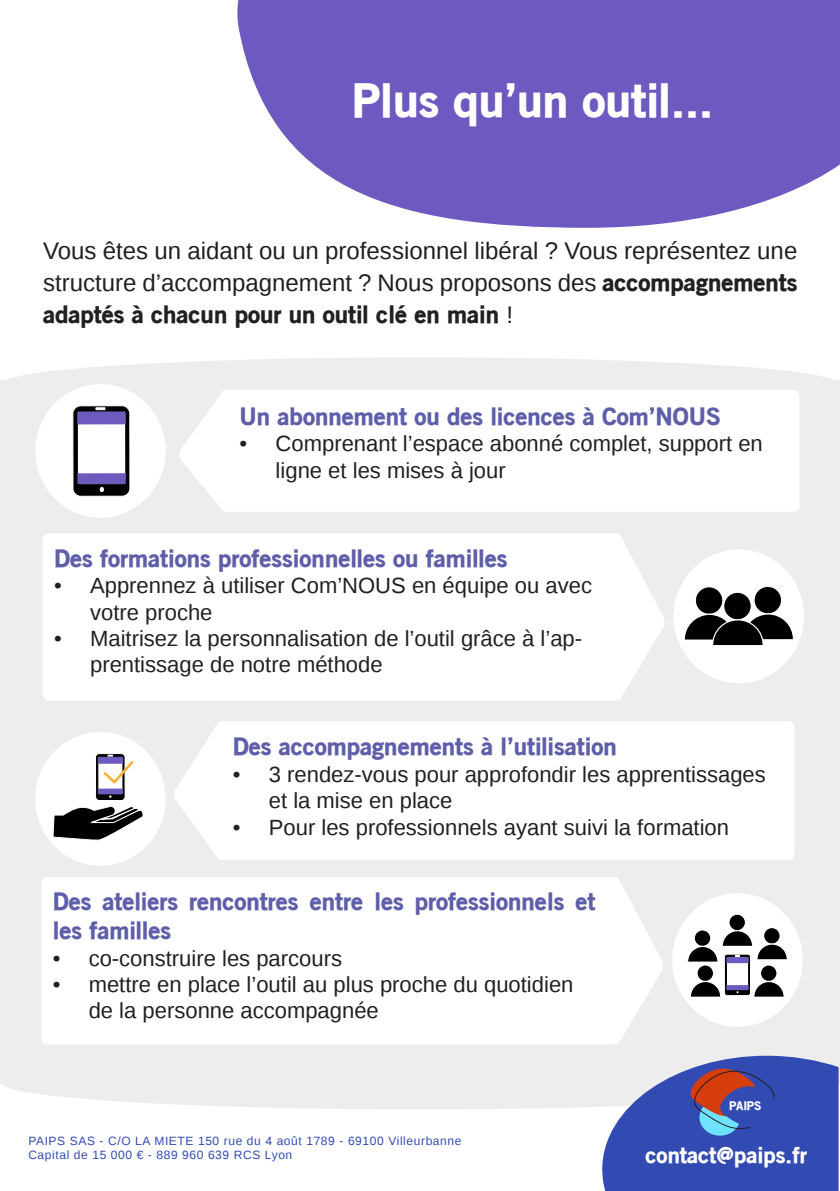
<style>
.page{position:relative;width:840px;height:1191px;background:#fff}
.page>*{position:absolute;margin:0;border:0;box-sizing:border-box;transform-origin:0 0}
.t1{font:900 46px "Old Sans";color:#fff}
.t2{font:900 24px/28.8px "Old Sans";color:#5e5ea9}
.t3{font:24px/32px "Liberation Sans";color:#231f20;text-align:justify}
.t4{font:22px/26.4px "Liberation Sans";color:#231f20}
.t5{font:900 22px "Old Sans";color:#fff}
.t6{font:12px "Liberation Sans";letter-spacing:.05em;color:#324bb2}
.t7{font:900 11.8px "Old Sans";letter-spacing:-.015em;color:#fff}
.s1{font-family:"Old Sans";font-weight:900}
</style>
<div class="page">
<div style="left:2px;top:357px;width:836px;height:52px;background:#ededed;border-radius:50%"></div>
<div style="left:2px;top:1057px;width:836px;height:52px;background:#ededed;border-radius:50%"></div>
<div style="left:1px;top:381px;width:838px;height:702px;background:#ededed"></div>
<svg style="left:237px;top:0;width:602px;height:228px;background:#806ec8"></svg>
<div style="left:35px;top:732px;width:131px;height:133px;background:#fff;border-radius:50%"></div>
<div style="left:217px;top:721px;width:577px;height:139px;background:#fff;border-radius:6px"></div>
<div style="left:95px;top:753px;width:30px;height:47px;background:#000;border-radius:4px"></div>
<div style="left:95px;top:753px;width:30px;height:47px;border:1px solid #fff;border-radius:4px"></div>
<div style="left:97px;top:756px;width:26px;height:38px;border:1px solid #000;border-radius:2px"></div>
<svg style="left:98px;top:755px;width:36px;height:43px"></svg>
<svg style="left:53px;top:806px;width:90px;height:53px"></svg>
<svg style="left:174px;top:722px;width:46px;height:138px"></svg>
<div style="left:35px;top:384px;width:131px;height:134px;background:#fff;border-radius:50%"></div>
<div style="left:222px;top:390px;width:577px;height:122px;background:#fff;border-radius:6px"></div>
<div style="left:73px;top:406px;width:57px;height:90px;background:#000;border-radius:8px"></div>
<div style="left:72px;top:405px;width:58px;height:91px;border:1px solid #fff;border-radius:8px"></div>
<div style="left:77px;top:411px;width:49px;height:73px;background:#fff;border-radius:5px"></div>
<div style="left:77px;top:411px;width:49px;height:73px;border:1px solid #000;border-radius:5px"></div>
<div style="left:99px;top:486px;width:6px;height:7px;border:1px solid #000;border-radius:50%"></div>
<svg style="left:77px;top:407px;width:49px;height:17px"></svg>
<svg style="left:77px;top:473px;width:49px;height:19px"></svg>
<svg style="left:179px;top:390px;width:46px;height:122px"></svg>
<div style="left:671px;top:893px;width:131px;height:133px;background:#fff;border-radius:50%"></div>
<div style="left:41px;top:877px;width:577px;height:167px;background:#fff;border-radius:6px"></div>
<svg style="left:615px;top:877px;width:48px;height:167px"></svg>
<div style="left:723px;top:954px;width:27px;height:41px;border:1px solid #fff;border-radius:3px"></div>
<div style="left:725px;top:956px;width:23px;height:34px;border:1px solid #000;border-radius:2px"></div>
<div style="left:728px;top:914px;width:17px;height:16px;background:#000;border-radius:50%"></div>
<div style="left:728px;top:913px;width:17px;height:18px;border:1px solid #fff;border-radius:50%"></div>
<div style="left:696px;top:965px;width:17px;height:16px;background:#000;border-radius:50%"></div>
<div style="left:696px;top:964px;width:17px;height:18px;border:1px solid #fff;border-radius:50%"></div>
<div style="left:762px;top:927px;width:18px;height:17px;border:1px solid #fff;border-radius:50%"></div>
<svg style="left:687px;top:929px;width:101px;height:34px"></svg>
<div style="left:760px;top:965px;width:16px;height:16px;background:#000;border-radius:50%"></div>
<div style="left:759px;top:964px;width:18px;height:18px;border:1px solid #fff;border-radius:50%"></div>
<svg style="left:690px;top:980px;width:94px;height:17px"></svg>
<div style="left:673px;top:549px;width:130px;height:134px;background:#fff;border-radius:50%"></div>
<div style="left:43px;top:533px;width:577px;height:167px;background:#fff;border-radius:6px"></div>
<svg style="left:614px;top:533px;width:50px;height:168px"></svg>
<div style="left:695px;top:587px;width:27px;height:27px;background:#000;border-radius:50%"></div>
<div style="left:694px;top:586px;width:29px;height:29px;border:1px solid #fff;border-radius:50%"></div>
<div style="left:753px;top:586px;width:28px;height:28px;background:#000;border-radius:50%"></div>
<div style="left:753px;top:586px;width:28px;height:28px;border:1px solid #fff;border-radius:50%"></div>
<div style="left:722px;top:591px;width:29px;height:29px;background:#000;border:1px solid #fff;border-radius:50%"></div>
<svg style="left:684px;top:613px;width:110px;height:33px"></svg>
<svg style="left:602px;top:1055px;width:236px;height:136px;background:#5665b4"></svg>
<p class="t1" style="left:352px;top:71px;width:362px">Plus qu’un outil...</p>
<p class="t3" style="left:43px;top:236px;width:755px">Vous êtes un aidant ou un professionnel libéral ? Vous représentez une structure d’accompagnement ? Nous proposons des <span class="s1">accompagnements adaptés à chacun pour un outil clé en main</span> !</p>
<p class="t2" style="left:239px;top:401px;width:482px">Un abonnement ou des licences à Com’NOUS</p>
<p class="t4" style="left:275px;top:431px;width:488px;text-indent:-36px">• Comprenant l’espace abonné complet, support en ligne et les mises à jour</p>
<p class="t2" style="left:54px;top:543px;width:454px">Des formations professionnelles ou familles</p>
<p class="t4" style="left:90px;top:573px;width:503px;text-indent:-36px">• Apprennez à utiliser Com’NOUS en équipe ou avec votre proche</p>
<p class="t4" style="left:90px;top:626px;width:493px;text-indent:-36px">• Maitrisez la personnalisation de l’outil grâce à l’ap&shy;prentissage de notre méthode</p>
<p class="t2" style="left:233px;top:732px;width:385px">Des accompagnements à l’utilisation</p>
<p class="t4" style="left:269px;top:762px;width:498px;text-indent:-36px">• 3 rendez-vous pour approfondir les apprentissages et la mise en place</p>
<p class="t4" style="left:233px;top:814px;width:497px">• Pour les professionnels ayant suivi la formation</p>
<p class="t2" style="left:53px;top:887px;width:544px">Des ateliers rencontres entre les professionnels et les familles</p>
<p class="t4" style="left:53px;top:945px;width:291px">• co-construire les parcours</p>
<p class="t4" style="left:89px;top:972px;width:486px;text-indent:-36px">• mettre en place l’outil au plus proche du quotidien de la personne accompagnée</p>
<p class="t7" style="left:728px;top:1098px;width:34px">PAIPS</p>
<p class="t6" style="left:28px;top:1133px;width:434px">PAIPS SAS - C/O LA MIETE 150 rue du 4 août 1789 - 69100 Villeurbanne</p>
<p class="t6" style="left:28px;top:1148px;width:265px">Capital de 15 000 € - 889 960 639 RCS Lyon</p>
<p class="t5" style="left:645px;top:1141px;width:163px">contact@paips.fr</p>
</div>
